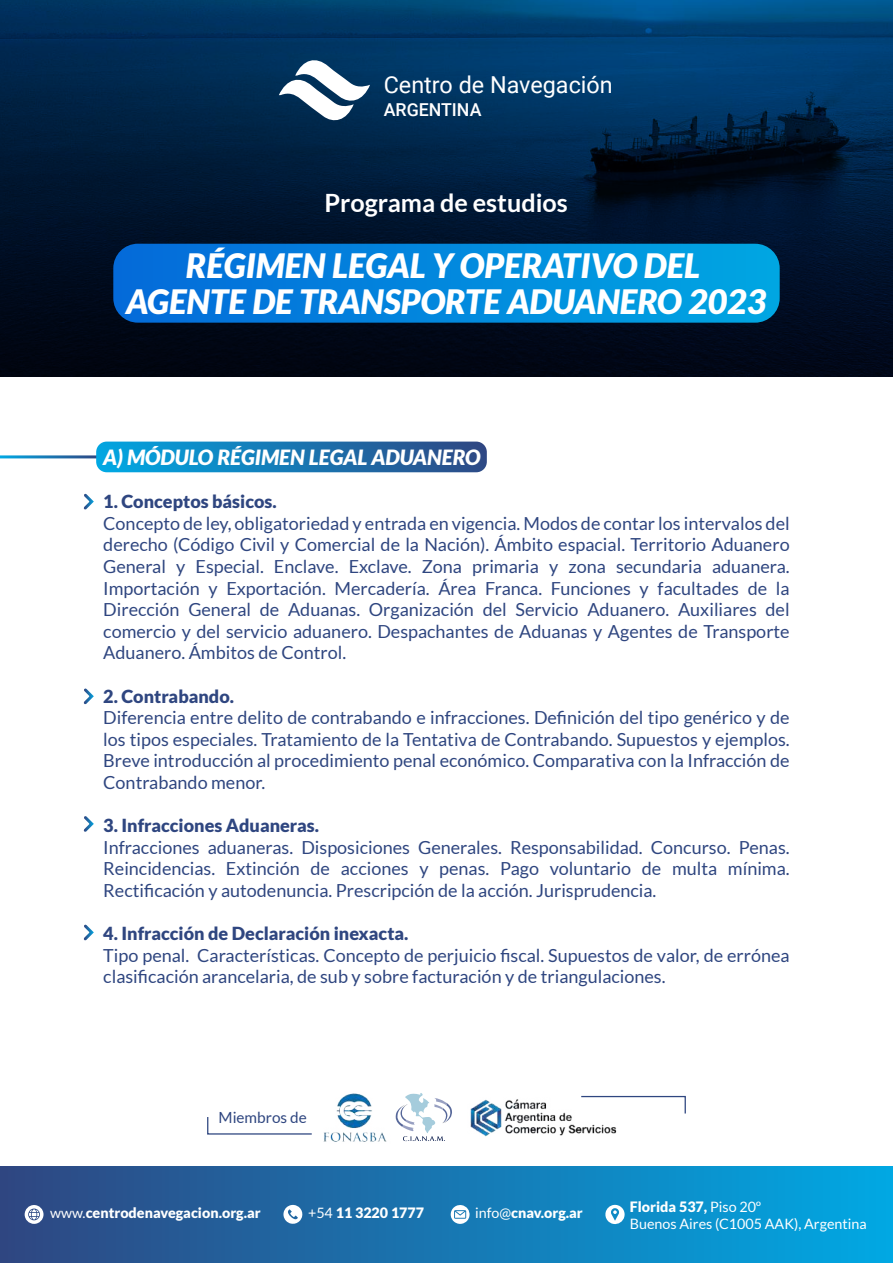
<style>
.page{position:relative;width:893px;height:1263px;background:#fff}
.page>*{position:absolute;margin:0;border:0;box-sizing:border-box;transform-origin:0 0}
.t1{font:italic 900 33.6px/36px "Lato";color:#fff;text-align:center}
.t2{font:700 25.2px "Lato";color:#fff}
.t3{font:23.4px "Roboto";color:#fff}
.t4{font:italic 900 21px "Lato";color:#fff}
.t5{font:18px/21.6px "Lato";color:#2f4680;text-align:justify}
.t6{font:900 18px "Lato";color:#2f4680}
.t7{font:500 17.7px "Roboto";color:#fff}
.t8{font:15.3px "Lato";color:#2f4680}
.t9{font:900 14.25px "Lato";color:#fff}
.t10{font:14.25px/17.1px "Lato";color:#fff}
.s1{font-weight:400}
.s2{font-weight:900}
</style>
<div class="page">
<svg style="left:96px;top:442px;width:391px;height:30px;background:#1978b3"></svg>
<svg style="left:0;top:0;width:893px;height:376px;background:#002041"></svg>
<svg style="left:113px;top:244px;width:667px;height:79px;background:#0286da"></svg>
<svg style="left:279px;top:56px;width:91px;height:68px"></svg>
<div style="left:0;top:1166px;width:893px;height:97px;background:linear-gradient(to right,#2f4681,#00a8e3)"></div>
<svg style="left:25px;top:1205px;width:19px;height:19px"></svg>
<svg style="left:451px;top:1205px;width:19px;height:19px"></svg>
<svg style="left:283px;top:1205px;width:20px;height:19px"></svg>
<svg style="left:605px;top:1205px;width:20px;height:20px"></svg>
<img style="left:323px;top:1093px;width:64px;height:49px">
<img style="left:470px;top:1099px;width:147px;height:38px">
<svg style="left:396px;top:1093px;width:56px;height:48px"></svg>
<svg style="left:207px;top:1117px;width:105px;height:18px"></svg>
<svg style="left:580px;top:1095px;width:106px;height:20px"></svg>
<svg style="left:83px;top:493px;width:11px;height:17px"></svg>
<svg style="left:83px;top:688px;width:11px;height:17px"></svg>
<svg style="left:83px;top:816px;width:11px;height:16px"></svg>
<svg style="left:83px;top:924px;width:11px;height:17px"></svg>
<p class="t3" style="left:384px;top:68px;width:231px">Centro de Navegación</p>
<p class="t7" style="left:384px;top:98px;width:99px">ARGENTINA</p>
<h2 class="t2" style="left:324px;top:188px;width:245px">Programa de estudios</h2>
<h1 class="t1" style="left:126px;top:248px;width:642px">RÉGIMEN LEGAL Y OPERATIVO DEL<br>AGENTE DE TRANSPORTE ADUANERO 2023</h1>
<p class="t4" style="left:103px;top:445px;width:379px">A) MÓDULO RÉGIMEN LEGAL ADUANERO</p>
<p class="t6" style="left:103px;top:491px;width:175px">1. Conceptos básicos.</p>
<p class="t5" style="left:103px;top:512px;width:688px">Concepto de ley, obligatoriedad y entrada en vigencia. Modos de contar los intervalos del derecho (Código Civil y Comercial de la Nación). Ámbito espacial. Territorio Aduanero General y Especial. Enclave. Exclave. Zona primaria y zona secundaria aduanera.<br>Importación y Exportación. Mercadería. Área Franca. Funciones y facultades de la Dirección General de Aduanas. Organización del Servicio Aduanero. Auxiliares del comercio y del servicio aduanero. Despachantes de Aduanas y Agentes de Transporte Aduanero. Ámbitos de Control.</p>
<p class="t6" style="left:103px;top:685px;width:132px">2. Contrabando.</p>
<p class="t5" style="left:103px;top:707px;width:688px">Diferencia entre delito de contrabando e infracciones. Definición del tipo genérico y de los tipos especiales. Tratamiento de la Tentativa de Contrabando. Supuestos y ejemplos.<br>Breve introducción al procedimiento penal económico. Comparativa con la Infracción de Contrabando menor.</p>
<p class="t6" style="left:103px;top:815px;width:217px">3. Infracciones Aduaneras.</p>
<p class="t5" style="left:103px;top:836px;width:688px">Infracciones aduaneras. Disposiciones Generales. Responsabilidad. Concurso. Penas.<br>Reincidencias. Extinción de acciones y penas. Pago voluntario de multa mínima.<br>Rectificación y autodenuncia. Prescripción de la acción. Jurisprudencia.</p>
<p class="t6" style="left:103px;top:923px;width:307px">4. Infracción de Declaración inexacta.</p>
<p class="t5" style="left:103px;top:944px;width:688px">Tipo penal. Características. Concepto de perjuicio fiscal. Supuestos de valor, de errónea clasificación arancelaria, de sub y sobre facturación y de triangulaciones.</p>
<p class="t8" style="left:219px;top:1109px;width:90px">Miembros de</p>
<p class="t9" style="left:50px;top:1205px;width:212px"><span class="s1">www.</span>centrodenavegacion.org.ar</p>
<p class="t9" style="left:308px;top:1204px;width:118px"><span class="s1">+54</span> 11 3220 1777</p>
<p class="t9" style="left:475px;top:1205px;width:109px"><span class="s1">info@</span>cnav.org.ar</p>
<p class="t10" style="left:630px;top:1198px;width:238px"><span class="s2">Florida 537,</span> Piso 20º<br>Buenos Aires (C1005 AAK), Argentina</p>
</div>
